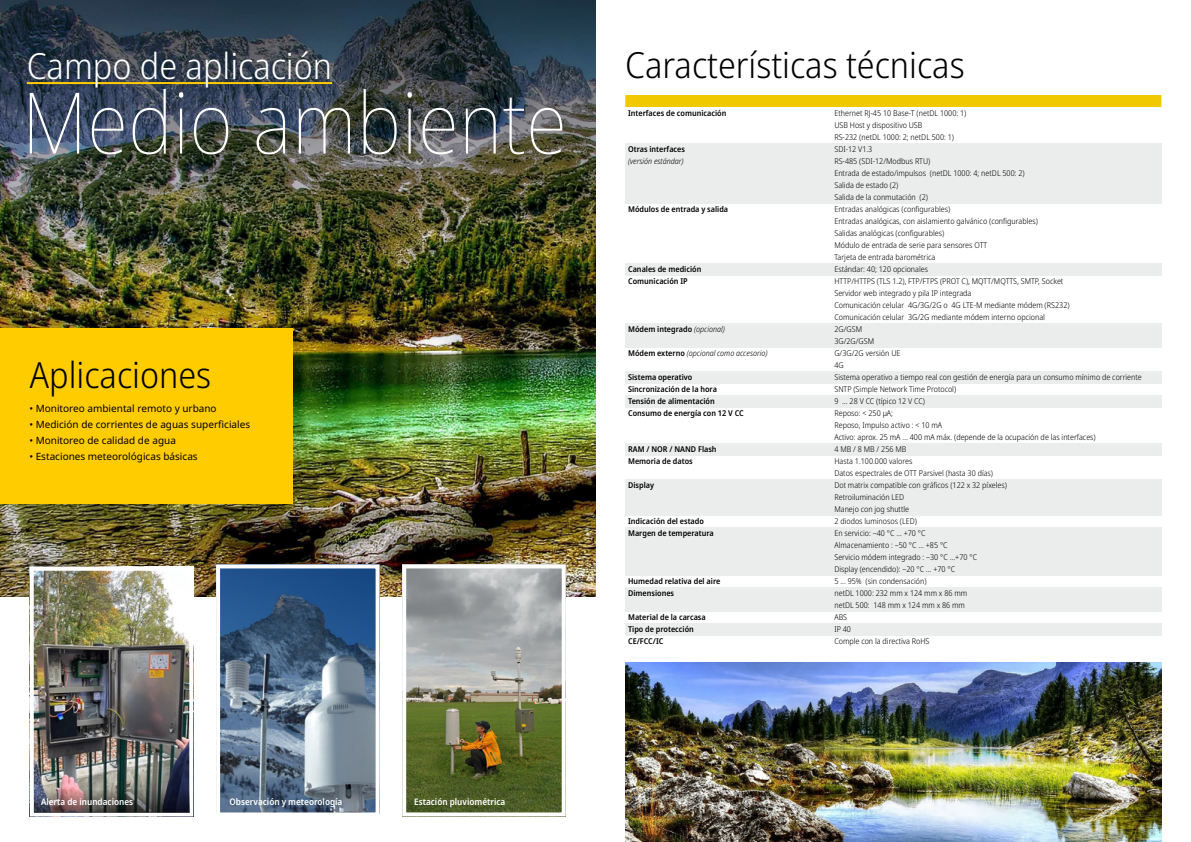
<style>
.page{position:relative;width:1191px;height:842px;background:#fff}
.page>*{position:absolute;margin:0;border:0;box-sizing:border-box;transform-origin:0 0}
.t1{font:100 semi-condensed 85px "Noto Sans";color:#fff}
.t2{font:300 semi-condensed 36px "Noto Sans";color:#000}
.t3{font:300 semi-condensed 36px "Noto Sans";color:#fff}
.t4{font:10px "Noto Sans";color:#000}
.t5{font:600 semi-condensed 9px "Noto Sans";color:#fff}
.t6{font:300 semi-condensed 8px/12px "Noto Sans";color:#000}
.t7{font:600 semi-condensed 8px/12px "Noto Sans";color:#000}
.t8{font:italic 300 semi-condensed 8px "Noto Sans";color:#000}
.s1{font-weight:300;font-style:italic}
.s2{font-weight:600;font-style:normal}
</style>
<div class="page">
<img style="left:0;top:270px;width:595px;height:327px">
<img style="left:625px;top:662px;width:536px;height:180px">
<div style="left:625px;top:623px;width:536px;height:12px;background:#ebeded"></div>
<div style="left:625px;top:587px;width:536px;height:24px;background:#ebeded"></div>
<div style="left:625px;top:527px;width:536px;height:48px;background:#ebeded"></div>
<div style="left:625px;top:479px;width:536px;height:36px;background:#ebeded"></div>
<div style="left:625px;top:443px;width:536px;height:12px;background:#ebeded"></div>
<div style="left:625px;top:395px;width:536px;height:12px;background:#ebeded"></div>
<div style="left:625px;top:371px;width:536px;height:12px;background:#ebeded"></div>
<img style="left:35px;top:572px;width:153px;height:217px">
<div style="left:30px;top:567px;width:163px;height:249px;border:4px solid #fff"></div>
<div style="left:0;top:329px;width:292px;height:175px;background:#fc0"></div>
<img style="left:221px;top:569px;width:153px;height:242px">
<div style="left:216px;top:564px;width:163px;height:252px;border:4px solid #fff"></div>
<img style="left:407px;top:569px;width:154px;height:242px">
<div style="left:402px;top:564px;width:164px;height:252px;border:4px solid #fff"></div>
<svg style="left:34px;top:789px;width:155px;height:23px;background:#534e51"></svg>
<div style="left:625px;top:263px;width:536px;height:12px;background:#ebeded"></div>
<div style="left:625px;top:323px;width:536px;height:24px;background:#ebeded"></div>
<div style="left:625px;top:143px;width:536px;height:60px;background:#ebeded"></div>
<div style="left:625px;top:95px;width:536px;height:12px;background:#f0c900"></div>
<img style="left:0;top:0;width:595px;height:270px">
<hr style="left:27px;top:82px;width:305px;height:2px;background:#fc0">
<h2 class="t3" style="left:27px;top:41px;width:307px">Campo de aplicación</h2>
<h1 class="t1" style="left:22px;top:62px;width:547px">Medio ambiente</h1>
<h2 class="t2" style="left:30px;top:350px;width:183px">Aplicaciones</h2>
<p class="t4" style="left:29px;top:402px;width:189px">• Monitoreo ambiental remoto y urbano</p>
<p class="t4" style="left:29px;top:418px;width:222px">• Medición de corrientes de aguas superficiales</p>
<p class="t4" style="left:29px;top:434px;width:148px">• Monitoreo de calidad de agua</p>
<p class="t4" style="left:29px;top:450px;width:170px">• Estaciones meteorológicas básicas</p>
<p class="t5" style="left:41px;top:795px;width:94px">Alerta de inundaciones</p>
<p class="t5" style="left:230px;top:795px;width:114px">Observación y meteorología</p>
<p class="t5" style="left:414px;top:795px;width:93px">Estación pluviométrica</p>
<h2 class="t2" style="left:625px;top:40px;width:341px">Características técnicas</h2>
<p class="t7" style="left:628px;top:107px;width:100px">Interfaces de comunicación</p>
<p class="t7" style="left:628px;top:143px;width:58px">Otras interfaces</p>
<p class="t8" style="left:628px;top:155px;width:57px">(versión estándar)</p>
<p class="t6" style="left:834px;top:107px;width:309px">Ethernet RJ-45 10 Base-T (netDL 1000: 1)<br>USB Host y dispositivo USB<br>RS-232 (netDL 1000: 2; netDL 500: 1)<br>SDI-12 V1.3<br>RS-485 (SDI-12/Modbus RTU)<br>Entrada de estado/impulsos (netDL 1000: 4; netDL 500: 2)<br>Salida de estado (2)<br>Salida de la conmutación (2)<br>Entradas analógicas (configurables)<br>Entradas analógicas, con aislamiento galvánico (configurables)<br>Salidas analógicas (configurables)<br>Módulo de entrada de serie para sensores OTT<br>Tarjeta de entrada barométrica<br>Estándar: 40; 120 opcionales<br>HTTP/HTTPS (TLS 1.2), FTP/FTPS (PROT C), MQTT/MQTTS, SMTP, Socket<br>Servidor web integrado y pila IP integrada<br>Comunicación celular 4G/3G/2G o 4G LTE-M mediante módem (RS232)<br>Comunicación celular 3G/2G mediante módem interno opcional<br>2G/GSM<br>3G/2G/GSM<br>G/3G/2G versión UE<br>4G<br>Sistema operativo a tiempo real con gestión de energía para un consumo mínimo de corriente SNTP (Simple Network Time Protocol)<br>9 … 28 V CC (típico 12 V CC)<br>Reposo: &lt; 250 μA;<br>Reposo, Impulso activo : &lt; 10 mA<br>Activo: aprox. 25 mA … 400 mA máx. (depende de la ocupación de las interfaces)<br>4 MB / 8 MB / 256 MB<br>Hasta 1.100.000 valores<br>Datos espectrales de OTT Parsivel (hasta 30 días)<br>Dot matrix compatible con gráficos (122 x 32 píxeles)<br>Retroiluminación LED<br>Manejo con jog shuttle<br>2 diodos luminosos (LED)<br>En servicio: –40 °C … +70 °C<br>Almacenamiento : –50 °C … +85 °C<br>Servicio módem integrado : –30 °C …+70 °C<br>Display (encendido): –20 °C … +70 °C<br>5 ... 95% (sin condensación)<br>netDL 1000: 232 mm x 124 mm x 86 mm<br>netDL 500: 148 mm x 124 mm x 86 mm<br>ABS<br>IP 40<br>Comple con la directiva RoHS</p>
<p class="t7" style="left:628px;top:203px;width:102px">Módulos de entrada y salida</p>
<p class="t7" style="left:628px;top:263px;width:75px">Canales de medición<br>Comunicación IP</p>
<p class="t7" style="left:628px;top:323px;width:98px">Módem integrado <span class="s1">(opcional)</span></p>
<p class="t8" style="left:628px;top:347px;width:141px"><span class="s2">Módem externo</span> (opcional como accesorio)</p>
<p class="t7" style="left:628px;top:371px;width:117px">Sistema operativo<br>Sincronización de la hora<br>Tensión de alimentación<br>Consumo de energía con 12 V CC</p>
<p class="t7" style="left:628px;top:443px;width:90px">RAM / NOR / NAND Flash<br>Memoria de datos</p>
<p class="t7" style="left:628px;top:479px;width:28px">Display</p>
<p class="t7" style="left:628px;top:515px;width:87px">Indicación del estado<br>Margen de temperatura</p>
<p class="t7" style="left:628px;top:575px;width:94px">Humedad relativa del aire<br>Dimensiones</p>
<p class="t7" style="left:628px;top:611px;width:79px">Material de la carcasa<br>Tipo de protección<br>CE/FCC/IC</p>
</div>
